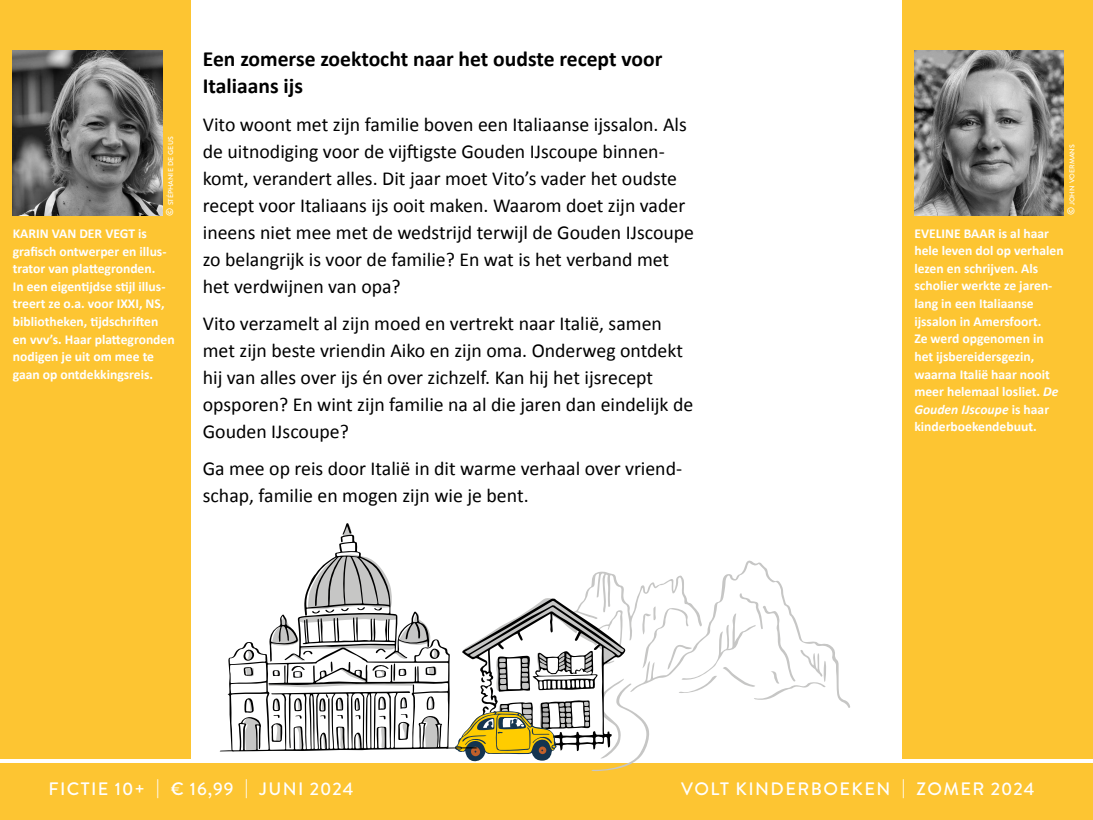
<style>
.page{position:relative;width:1093px;height:820px;background:#fff}
.page>*{position:absolute;margin:0;border:0;box-sizing:border-box;transform-origin:0 0}
.t1{font:700 21.6px/27px "Calibri";color:#000}
.t2{font:19.8px/27px "Calibri";color:#000}
.t3{font:500 18px "Brandon Grotesque";letter-spacing:.08em;color:#fff}
.t4{font:700 13.6px/17.6px "Calibri";color:#fff}
.t5{font:500 7px "Brandon Grotesque";color:#fff}
.s1{font-size:10px}
.s2{font-style:italic}
</style>
<div class="page">
<div style="left:0;top:763px;width:1093px;height:56px;background:#fdc532"></div>
<div style="left:902px;top:0;width:191px;height:758px;background:#fdc532"></div>
<div style="left:0;top:0;width:190px;height:758px;background:#fdc532"></div>
<img style="left:914px;top:50px;width:149px;height:165px">
<img style="left:13px;top:50px;width:149px;height:166px">
<svg style="left:219px;top:523px;width:631px;height:248px"></svg>
<p class="t5" style="left:166px;top:216px;width:81px;rotate:-90deg"><span class="s1">©</span> stéphanie de geus</p>
<p class="t4" style="left:13px;top:224px;width:163px">KARIN VAN DER VEGT is grafisch ontwerper en illus&shy;trator van plattegronden.<br>In een eigentijdse stijl illus&shy;treert ze o.a. voor IXXI, NS, bibliotheken, tijdschriften en vvv’s. Haar plattegronden nodigen je uit om mee te gaan op ontdekkingsreis.</p>
<p class="t1" style="left:203px;top:46px;width:461px">Een zomerse zoektocht naar het oudste recept voor<br>Italiaans ijs</p>
<p class="t2" style="left:203px;top:110px;width:493px">Vito woont met zijn familie boven een Italiaanse ijssalon. Als de uitnodiging voor de vijftigste Gouden IJscoupe binnen&shy;komt, verandert alles. Dit jaar moet Vito’s vader het oudste recept voor Italiaans ijs ooit maken. Waarom doet zijn vader ineens niet mee met de wedstrijd terwijl de Gouden IJscoupe zo belangrijk is voor de familie? En wat is het verband met het verdwijnen van opa?</p>
<p class="t2" style="left:203px;top:310px;width:492px">Vito verzamelt al zijn moed en vertrekt naar Italië, samen met zijn beste vriendin Aiko en zijn oma. Onderweg ontdekt hij van alles over ijs én over zichzelf. Kan hij het ijsrecept opsporen? En wint zijn familie na al die jaren dan eindelijk de Gouden IJscoupe?</p>
<p class="t2" style="left:203px;top:455px;width:481px">Ga mee op reis door Italië in dit warme verhaal over vriend&shy;schap, familie en mogen zijn wie je bent.</p>
<p class="t5" style="left:1067px;top:215px;width:72px;rotate:-90deg"><span class="s1">©</span> john voermans</p>
<p class="t4" style="left:914px;top:224px;width:151px">EVELINE BAAR is al haar hele leven dol op verhalen lezen en schrijven. Als scholier werkte ze jaren&shy;lang in een Italiaanse ijssalon in Amersfoort.<br>Ze werd opgenomen in het ijsbereidersgezin, waarna Italië haar nooit meer helemaal losliet. <span class="s2">De<br>Gouden IJscoupe</span> is haar kinderboekendebuut.</p>
<p class="t3" style="left:48px;top:776px;width:307px">FICTIE 10+ | € 16,99 | JUNI 2024</p>
<p class="t3" style="left:681px;top:776px;width:250px">VOLT KINDERBOEKEN | ZOMER</p>
<p class="t3" style="left:991px;top:776px;width:45px">2024</p>
</div>
